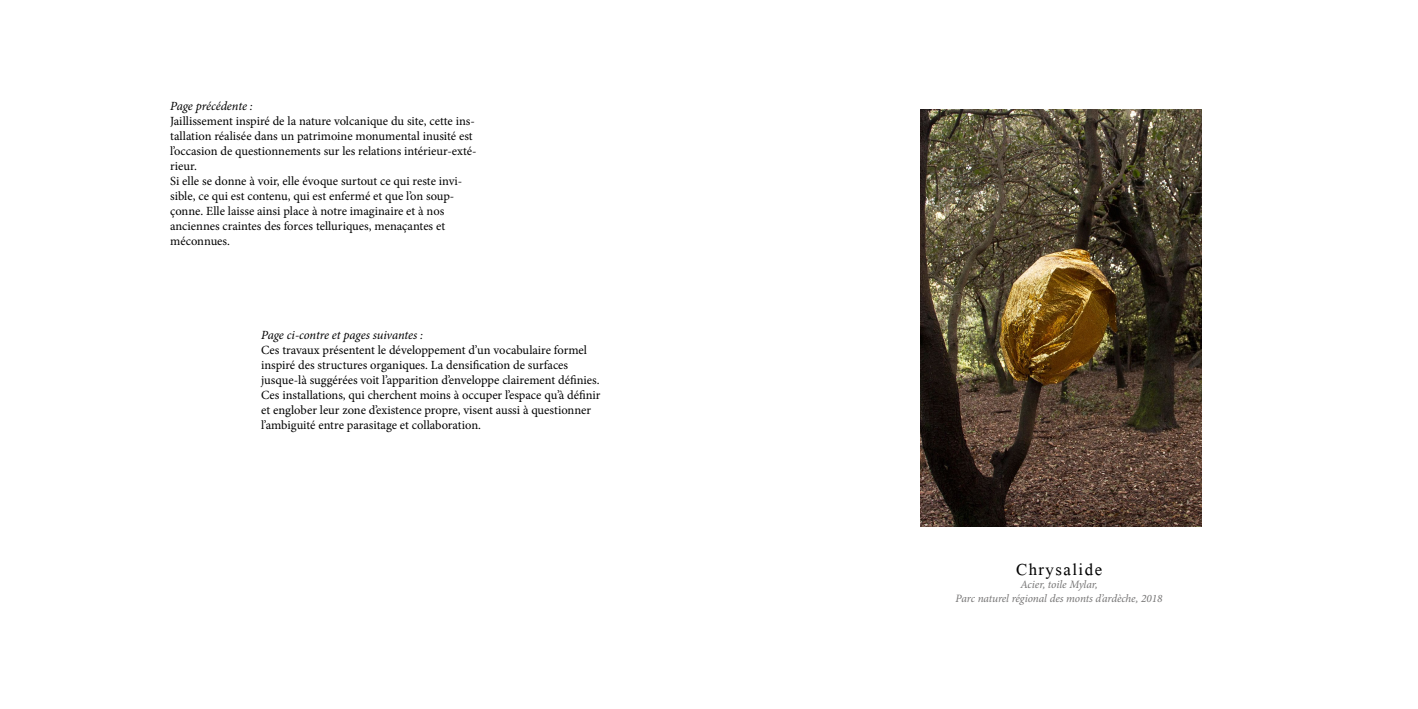
<style>
.page{position:relative;width:1418px;height:709px;background:#fff}
.page>*{position:absolute;margin:0;border:0;box-sizing:border-box;transform-origin:0 0}
.t1{font:25px "Microsoft Himalaya";letter-spacing:.06em;color:#000}
.t2{font:12.5px/15px "Minion Pro";color:#000}
.t3{font:italic 12.5px "Minion Pro";letter-spacing:-.01em;color:#000}
.t4{font:italic 11.25px/13.5px "Minion Pro";letter-spacing:-.01em;color:#757474;text-align:center}
</style>
<div class="page">
<img style="left:920px;top:109px;width:281px;height:417px">
<p class="t3" style="left:170px;top:97px;width:84px">Page précédente :</p>
<p class="t2" style="left:170px;top:113px;width:308px">Jaillissement inspiré de la nature volcanique du site, cette ins&shy;tallation réalisée dans un patrimoine monumental inusité est l’occasion de questionnements sur les relations intérieur-exté&shy;rieur.<br>Si elle se donne à voir, elle évoque surtout ce qui reste invi&shy;sible, ce qui est contenu, qui est enfermé et que l’on soup&shy;çonne. Elle laisse ainsi place à notre imaginaire et à nos anciennes craintes des forces telluriques, menaçantes et méconnues.</p>
<p class="t3" style="left:261px;top:327px;width:163px">Page ci-contre et pages suivantes :</p>
<p class="t2" style="left:261px;top:343px;width:341px">Ces travaux présentent le développement d’un vocabulaire formel inspiré des structures organiques. La densification de surfaces jusque-là suggérées voit l’apparition d’enveloppe clairement définies.<br>Ces installations, qui cherchent moins à occuper l’espace qu’à définir et englober leur zone d’existence propre, visent aussi à questionner l’ambiguité entre parasitage et collaboration.</p>
<h1 class="t1" style="left:1016px;top:551px;width:88px">Chrysalide</h1>
<p class="t4" style="left:955px;top:578px;width:208px">Acier, toile Mylar,<br>Parc naturel régional des monts d’ardèche, 2018</p>
</div>
